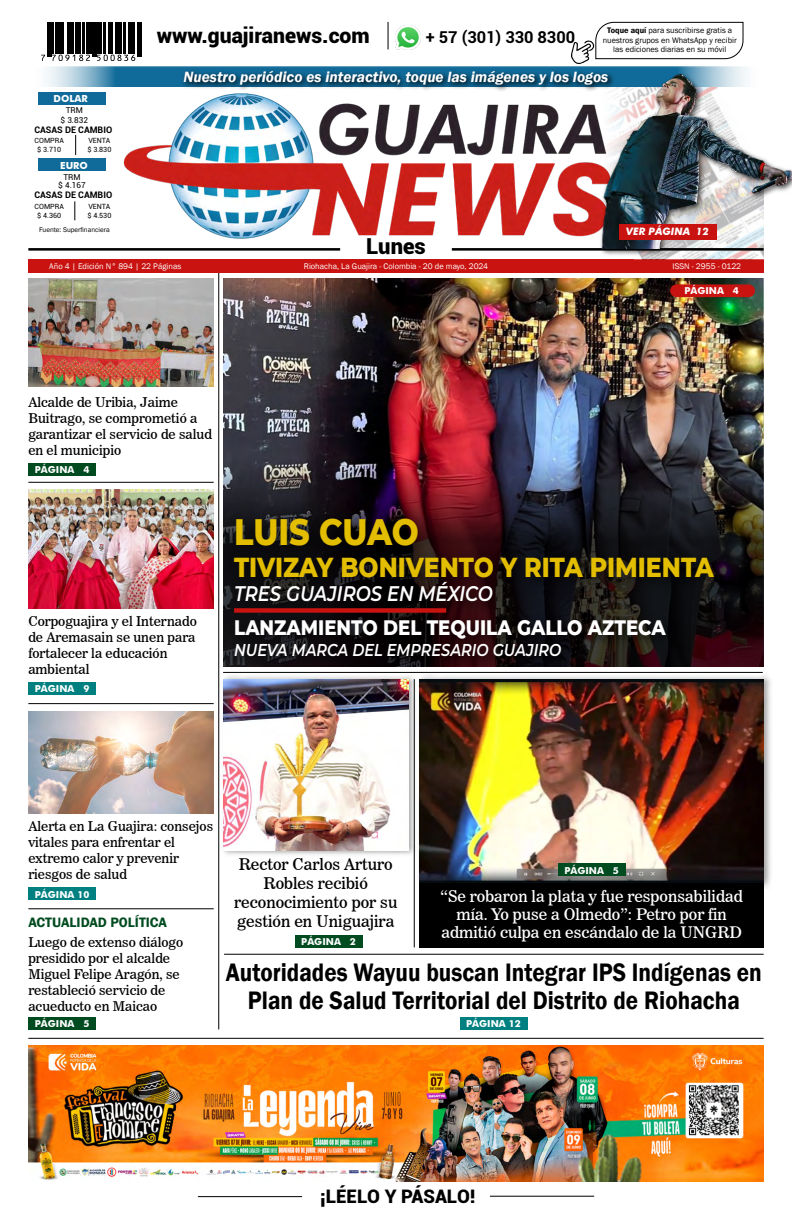
<style>
.page{position:relative;width:792px;height:1224px;background:#fff}
.page>*{position:absolute;margin:0;border:0;box-sizing:border-box;transform-origin:0 0}
.t1{font:800 37.6px "Montserrat";letter-spacing:-.005em;color:#e3be00;scale:.85 1}
.t2{font:800 28px "Montserrat";color:#e3be00;scale:.85 1}
.t3{font:600 26px/28px "Franklin Gothic";color:#000;text-align:center;scale:.89 1}
.t4{font:900 22px "Roboto";color:#000}
.t5{font:800 21.4px "Montserrat";color:#fff;scale:.85 1}
.t6{font:900 21.2px "Roboto";color:#000}
.t7{font:italic 600 21.1px "Montserrat";color:#fff;scale:.85 1}
.t8{font:900 18.7px "Roboto";color:#000}
.t9{font:italic 600 17.1px "Montserrat";color:#fff;scale:.85 1}
.t10{font:700 16.4px "Roboto";color:#000}
.t11{font:16px/19px "News 706 BT Roman C";color:#000;text-align:center}
.t12{font:15.9px/18px "News 706 BT Roman C";color:#fff;text-align:center}
.t13{font:italic 600 15.3px "Franklin Gothic";color:#fff}
.t14{font:600 14px "Franklin Gothic";color:#004b20}
.t15{font:13.4px/16.1px "News 706 BT Roman C";color:#000}
.t16{font:italic 700 10.2px "Futura BT";color:#fff}
.t17{font:700 9.7px "Futura BT";color:#fff}
.t18{font:700 9.6px "Futura BT";color:#fff}
.t19{font:700 9px "Roboto";color:#000}
.t20{font:8.4px "Franklin Gothic";color:#fff}
.t21{font:8.3px/9.9px "Franklin Gothic";color:#000;text-align:center}
.t22{font:8.2px/9.8px "Roboto";color:#000;text-align:center}
.t23{font:7.2px/8.6px "Roboto";color:#000;text-align:center}
.t24{font:7px "Franklin Gothic";color:#000}
.s1{font-weight:600}
</style>
<div class="page">
<hr style="left:219px;top:263px;width:1px;height:766px;background:#000">
<hr style="left:28px;top:909px;width:186px;height:1px;background:#000">
<hr style="left:28px;top:703px;width:186px;height:1px;background:#000">
<hr style="left:28px;top:482px;width:186px;height:1px;background:#000">
<div style="left:28px;top:463px;width:68px;height:12px;background:#004b20"></div>
<div style="left:28px;top:682px;width:68px;height:13px;background:#008080"></div>
<img style="left:28px;top:712px;width:186px;height:101px">
<div style="left:28px;top:887px;width:68px;height:13px;background:#008080"></div>
<div style="left:28px;top:1017px;width:68px;height:12px;background:#004b20"></div>
<hr style="left:28px;top:1038px;width:736px;height:1px;background:#000">
<hr style="left:224px;top:954px;width:540px;height:1px;background:#000">
<img style="left:28px;top:278px;width:185px;height:108px">
<img style="left:28px;top:490px;width:185px;height:118px">
<div style="left:460px;top:1017px;width:67px;height:13px;background:#008080"></div>
<img style="left:223px;top:278px;width:541px;height:162px">
<hr style="left:223px;top:672px;width:540px;height:1px;background:#000">
<div style="left:295px;top:935px;width:67px;height:13px;background:#004b20"></div>
<div style="left:220px;top:674px;width:197px;height:182px;background:#000;opacity:.35"></div>
<img style="left:223px;top:679px;width:185px;height:171px">
<div style="left:417px;top:674px;width:355px;height:215px;background:#000;opacity:.35"></div>
<img style="left:420px;top:679px;width:344px;height:204px">
<div style="left:420px;top:883px;width:344px;height:64px;background:#000"></div>
<hr style="left:414px;top:679px;width:1px;height:268px;background:#000">
<div style="left:558px;top:864px;width:68px;height:12px;background:#004b20"></div>
<img style="left:223px;top:440px;width:541px;height:227px">
<div style="left:215px;top:498px;width:227px;height:72px;background:#000;opacity:.75"></div>
<div style="left:226px;top:548px;width:506px;height:48px;background:#000;opacity:.75"></div>
<div style="left:229px;top:614px;width:450px;height:39px;background:#000;opacity:.75"></div>
<div style="left:230px;top:639px;width:342px;height:29px;background:#000;opacity:.75"></div>
<div style="left:230px;top:577px;width:276px;height:38px;background:#000;opacity:.75"></div>
<div style="left:234px;top:608px;width:212px;height:5px;background:#c91311"></div>
<div style="left:670px;top:284px;width:85px;height:13px;background:#c91311;border-radius:6px"></div>
<img style="left:28px;top:1045px;width:736px;height:136px">
<div style="left:28px;top:259px;width:736px;height:13px;background:#c91311"></div>
<hr style="left:28px;top:248px;width:312px;height:3px;background:#000">
<svg style="left:388px;top:22px;width:1px;height:27px"></svg>
<img style="left:396px;top:25px;width:24px;height:25px">
<hr style="left:47px;top:22px;width:2px;height:34px;background:#000">
<hr style="left:49px;top:22px;width:2px;height:34px;background:#000">
<hr style="left:51px;top:22px;width:3px;height:32px;background:#000">
<hr style="left:55px;top:22px;width:2px;height:32px;background:#000">
<hr style="left:58px;top:22px;width:2px;height:32px;background:#000">
<hr style="left:61px;top:22px;width:3px;height:32px;background:#000">
<hr style="left:67px;top:22px;width:2px;height:32px;background:#000">
<hr style="left:69px;top:22px;width:2px;height:32px;background:#000">
<hr style="left:72px;top:22px;width:2px;height:32px;background:#000">
<hr style="left:76px;top:22px;width:2px;height:32px;background:#000">
<hr style="left:79px;top:22px;width:2px;height:32px;background:#000">
<hr style="left:82px;top:22px;width:2px;height:32px;background:#000">
<hr style="left:87px;top:22px;width:2px;height:32px;background:#000">
<hr style="left:90px;top:22px;width:2px;height:32px;background:#000">
<hr style="left:93px;top:22px;width:2px;height:34px;background:#000">
<hr style="left:94px;top:22px;width:2px;height:34px;background:#000">
<hr style="left:96px;top:22px;width:2px;height:32px;background:#000">
<hr style="left:99px;top:22px;width:3px;height:32px;background:#000">
<hr style="left:103px;top:22px;width:3px;height:32px;background:#000">
<hr style="left:108px;top:22px;width:2px;height:32px;background:#000">
<hr style="left:110px;top:22px;width:3px;height:32px;background:#000">
<hr style="left:115px;top:22px;width:2px;height:32px;background:#000">
<hr style="left:117px;top:22px;width:2px;height:32px;background:#000">
<hr style="left:120px;top:22px;width:2px;height:32px;background:#000">
<hr style="left:124px;top:22px;width:2px;height:32px;background:#000">
<hr style="left:129px;top:22px;width:2px;height:32px;background:#000">
<hr style="left:131px;top:22px;width:2px;height:32px;background:#000">
<hr style="left:133px;top:22px;width:2px;height:32px;background:#000">
<hr style="left:138px;top:22px;width:2px;height:34px;background:#000">
<hr style="left:140px;top:22px;width:2px;height:34px;background:#000">
<svg style="left:41px;top:55px;width:4px;height:6px"></svg>
<svg style="left:52px;top:55px;width:38px;height:6px"></svg>
<svg style="left:97px;top:55px;width:38px;height:6px"></svg>
<div style="left:39px;top:92px;width:67px;height:13px;background:#116b9a"></div>
<div style="left:39px;top:158px;width:67px;height:13px;background:#116b9a"></div>
<svg style="left:75px;top:135px;width:1px;height:20px"></svg>
<svg style="left:74px;top:201px;width:1px;height:19px"></svg>
<svg style="left:571px;top:22px;width:173px;height:42px"></svg>
<img style="left:640px;top:256px;width:124px;height:3px">
<svg style="left:46px;top:66px;width:525px;height:21px;background:#5c99b9"></svg>
<svg style="left:181px;top:67px;width:390px;height:23px;background:#2b6787"></svg>
<hr style="left:452px;top:248px;width:312px;height:3px;background:#000">
<img style="left:123px;top:90px;width:448px;height:149px">
<hr style="left:198px;top:1196px;width:104px;height:1px;background:#000">
<hr style="left:490px;top:1196px;width:104px;height:1px;background:#000">
<div style="left:599px;top:71px;width:193px;height:185px;background:#000;opacity:.75"></div>
<img style="left:571px;top:66px;width:221px;height:182px">
<div style="left:619px;top:224px;width:98px;height:16px;background:#c91311"></div>
<p class="t17" style="left:54px;top:93px;width:36px">DOLAR</p>
<p class="t22" style="left:61px;top:105px;width:29px">TRM<br>$ 3.832</p>
<p class="t19" style="left:34px;top:123px;width:79px">CASAS DE CAMBIO</p>
<p class="t23" style="left:35px;top:136px;width:31px">COMPRA $ 3.710</p>
<p class="t23" style="left:87px;top:136px;width:25px;text-align:left">VENTA $ 3.830</p>
<p class="t17" style="left:60px;top:159px;width:29px">EURO</p>
<p class="t22" style="left:58px;top:172px;width:29px;line-height:8.2px">TRM<br>$ 4.167</p>
<p class="t19" style="left:34px;top:189px;width:79px">CASAS DE CAMBIO</p>
<p class="t24" style="left:39px;top:225px;width:72px">Fuente: Superfinanciera</p>
<p class="t23" style="left:35px;top:202px;width:31px">COMPRA $ 4.360</p>
<p class="t23" style="left:87px;top:202px;width:25px;text-align:left">VENTA $ 4.530</p>
<p class="t10" style="left:426px;top:25px;width:151px">+ 57 (301) 330 8300</p>
<p class="t21" style="left:603px;top:25px;width:135px"><span class="s1">Toque aquí</span> para suscribirse gratis a nuestros grupos en WhatsApp y recibir las ediciones diarias en su móvil</p>
<h3 class="t6" style="left:157px;top:20px;width:214px">www.guajiranews.com</h3>
<p class="t13" style="left:184px;top:67px;width:426px">Nuestro periódico es interactivo, toque las imágenes y los logos</p>
<h3 class="t4" style="left:366px;top:230px;width:61px">Lunes</h3>
<p class="t16" style="left:626px;top:226px;width:84px">VER PÁGINA 12</p>
<p class="t20" style="left:49px;top:261px;width:133px">Año 4 | Edición N° 894 | 22 Páginas</p>
<p class="t20" style="left:304px;top:261px;width:186px">Riohacha, La Guajira - Colombia - 20 de mayo, 2024</p>
<p class="t20" style="left:673px;top:261px;width:70px">ISSN - 2955 - 0122</p>
<p class="t18" style="left:684px;top:285px;width:56px">PÁGINA 4</p>
<p class="t15" style="left:28px;top:394px;width:185px">Alcalde de Uribia, Jaime<br>Buitrago, se comprometió a garantizar el servicio de salud en el municipio</p>
<p class="t18" style="left:35px;top:464px;width:56px">PÁGINA 4</p>
<p class="t15" style="left:28px;top:613px;width:170px">Corpoguajira y el Internado de Aremasain se unen para fortalecer la educación ambiental</p>
<p class="t18" style="left:35px;top:683px;width:56px">PÁGINA 9</p>
<h1 class="t1" style="left:234px;top:504px;width:219px">LUIS CUAO</h1>
<h2 class="t2" style="left:234px;top:546px;width:566px">TIVIZAY BONIVENTO Y RITA PIMIENTA</h2>
<h3 class="t7" style="left:234px;top:579px;width:306px">TRES GUAJIROS EN MÉXICO</h3>
<h3 class="t5" style="left:234px;top:612px;width:509px">LANZAMIENTO DEL TEQUILA GALLO AZTECA</h3>
<p class="t9" style="left:234px;top:638px;width:387px">NUEVA MARCA DEL EMPRESARIO GUAJIRO</p>
<p class="t15" style="left:28px;top:818px;width:186px">Alerta en La Guajira: consejos vitales para enfrentar el extremo calor y prevenir riesgos de salud</p>
<p class="t18" style="left:35px;top:888px;width:56px">PÁGINA 10</p>
<p class="t14" style="left:28px;top:913px;width:140px">ACTUALIDAD POLÍTICA</p>
<p class="t15" style="left:28px;top:934px;width:156px">Luego de extenso diálogo presidido por el alcalde<br>Miguel Felipe Aragón, se restableció servicio de acueducto en Maicao</p>
<p class="t18" style="left:35px;top:1018px;width:56px">PÁGINA 5</p>
<p class="t11" style="left:234px;top:855px;width:165px">Rector Carlos Arturo<br>Robles recibió reconocimiento por su gestión en Uniguajira</p>
<p class="t18" style="left:564px;top:865px;width:56px">PÁGINA 5</p>
<p class="t12" style="left:441px;top:887px;width:304px">“Se robaron la plata y fue responsabilidad mía. Yo puse a Olmedo”: Petro por fin admitió culpa en escándalo de la UNGRD</p>
<p class="t18" style="left:301px;top:936px;width:56px">PÁGINA 2</p>
<h3 class="t3" style="left:226px;top:959px;width:604px">Autoridades Wayuu buscan Integrar IPS Indígenas en<br>Plan de Salud Territorial del Distrito de Riohacha</h3>
<p class="t18" style="left:466px;top:1018px;width:56px">PÁGINA 12</p>
<h3 class="t8" style="left:320px;top:1183px;width:157px">¡LÉELO Y PÁSALO!</h3>
</div>
